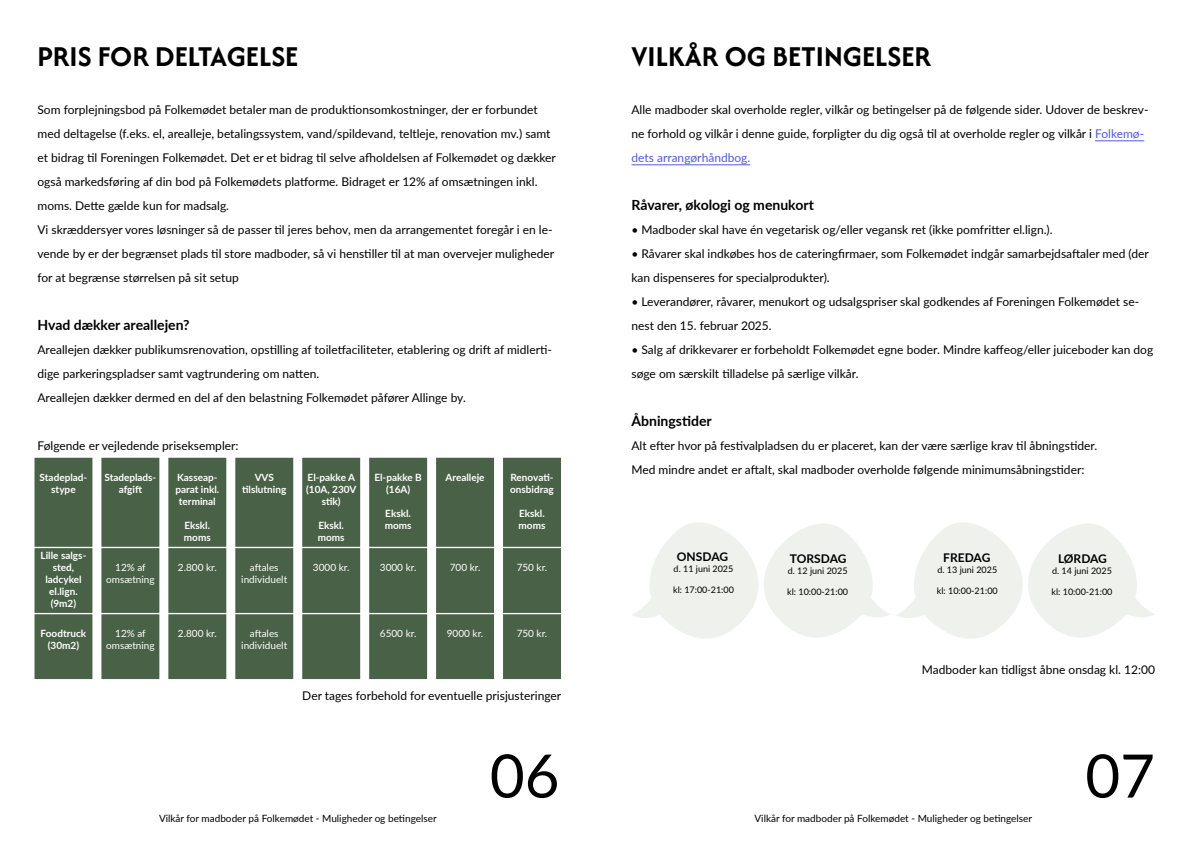
<style>
.page{position:relative;width:1191px;height:842px;background:#fff}
.page>*{position:absolute;margin:0;border:0;box-sizing:border-box;transform-origin:0 0}
.t1{font:60px "Lato";color:#000}
.t2{font:30px "Afacad";color:#000}
.t3{font:700 14px "Lato";color:#000}
.t4{font:12px/24px "Lato";color:#000}
.t5{font:700 12px "Lato";color:#000}
.t6{font:700 10px/12px "Lato";color:#fff;text-align:center}
.t7{font:10px/12px "Lato";color:#fff;text-align:center}
.t8{font:10px "Lato";color:#000}
.t9{font:9px "Lato";color:#000}
.s1{color:#4f5cd6}
</style>
<div class="page">
<div style="left:36px;top:459px;width:55px;height:86px;background:#496146"></div>
<div style="left:34px;top:458px;width:58px;height:89px;border:3px solid #496146"></div>
<div style="left:103px;top:459px;width:55px;height:86px;background:#496146"></div>
<div style="left:101px;top:458px;width:58px;height:89px;border:3px solid #496146"></div>
<div style="left:170px;top:459px;width:55px;height:86px;background:#496146"></div>
<div style="left:168px;top:458px;width:58px;height:89px;border:3px solid #496146"></div>
<div style="left:237px;top:459px;width:55px;height:86px;background:#496146"></div>
<div style="left:235px;top:458px;width:58px;height:89px;border:3px solid #496146"></div>
<div style="left:304px;top:459px;width:55px;height:86px;background:#496146"></div>
<div style="left:302px;top:458px;width:58px;height:89px;border:3px solid #496146"></div>
<div style="left:371px;top:459px;width:54px;height:86px;background:#496146"></div>
<div style="left:369px;top:458px;width:58px;height:89px;border:3px solid #496146"></div>
<div style="left:437px;top:459px;width:55px;height:86px;background:#496146"></div>
<div style="left:436px;top:458px;width:58px;height:89px;border:3px solid #496146"></div>
<div style="left:504px;top:459px;width:55px;height:86px;background:#496146"></div>
<div style="left:503px;top:458px;width:58px;height:89px;border:3px solid #496146"></div>
<div style="left:36px;top:550px;width:55px;height:61px;background:#496146"></div>
<div style="left:34px;top:548px;width:58px;height:65px;border:3px solid #496146"></div>
<div style="left:103px;top:550px;width:55px;height:61px;background:#496146"></div>
<div style="left:101px;top:548px;width:58px;height:65px;border:3px solid #496146"></div>
<div style="left:170px;top:550px;width:55px;height:61px;background:#496146"></div>
<div style="left:168px;top:548px;width:58px;height:65px;border:3px solid #496146"></div>
<div style="left:237px;top:550px;width:55px;height:61px;background:#496146"></div>
<div style="left:235px;top:548px;width:58px;height:65px;border:3px solid #496146"></div>
<div style="left:304px;top:550px;width:55px;height:61px;background:#496146"></div>
<div style="left:302px;top:548px;width:58px;height:65px;border:3px solid #496146"></div>
<div style="left:371px;top:550px;width:54px;height:61px;background:#496146"></div>
<div style="left:369px;top:548px;width:58px;height:65px;border:3px solid #496146"></div>
<div style="left:437px;top:550px;width:55px;height:61px;background:#496146"></div>
<div style="left:436px;top:548px;width:58px;height:65px;border:3px solid #496146"></div>
<div style="left:504px;top:550px;width:55px;height:61px;background:#496146"></div>
<div style="left:503px;top:548px;width:58px;height:65px;border:3px solid #496146"></div>
<div style="left:36px;top:616px;width:55px;height:61px;background:#496146"></div>
<div style="left:34px;top:614px;width:58px;height:65px;border:3px solid #496146"></div>
<div style="left:103px;top:616px;width:55px;height:61px;background:#496146"></div>
<div style="left:101px;top:614px;width:58px;height:65px;border:3px solid #496146"></div>
<div style="left:170px;top:616px;width:55px;height:61px;background:#496146"></div>
<div style="left:168px;top:614px;width:58px;height:65px;border:3px solid #496146"></div>
<div style="left:237px;top:616px;width:55px;height:61px;background:#496146"></div>
<div style="left:235px;top:614px;width:58px;height:65px;border:3px solid #496146"></div>
<div style="left:302px;top:614px;width:58px;height:65px;background:#496146;border:3px solid #496146"></div>
<div style="left:371px;top:616px;width:54px;height:61px;background:#496146"></div>
<div style="left:369px;top:614px;width:58px;height:65px;border:3px solid #496146"></div>
<div style="left:437px;top:616px;width:55px;height:61px;background:#496146"></div>
<div style="left:436px;top:614px;width:58px;height:65px;border:3px solid #496146"></div>
<div style="left:504px;top:616px;width:55px;height:61px;background:#496146"></div>
<div style="left:503px;top:614px;width:58px;height:65px;border:3px solid #496146"></div>
<hr style="left:1095px;top:141px;width:49px;height:1px;background:#4f5cd6">
<hr style="left:631px;top:165px;width:119px;height:1px;background:#4f5cd6">
<svg style="left:632px;top:522px;width:523px;height:117px"></svg>
<h2 class="t2" style="left:38px;top:38px;width:262px">PRIS FOR DELTAGELSE</h2>
<p class="t4" style="left:37px;top:97px;width:520px">Som forplejningsbod på Folkemødet betaler man de produktionsomkostninger, der er forbundet med deltagelse (f.eks. el, arealleje, betalingssystem, vand/spildevand, teltleje, renovation mv.) samt et bidrag til Foreningen Folkemødet. Det er et bidrag til selve afholdelsen af Folkemødet og dækker også markedsføring af din bod på Folkemødets platforme. Bidraget er 12% af omsætningen inkl. moms. Dette gælde kun for madsalg.<br>Vi skræddersyer vores løsninger så de passer til jeres behov, men da arrangementet foregår i en le&shy;vende by er der begrænset plads til store madboder, så vi henstiller til at man overvejer muligheder for at begrænse størrelsen på sit setup</p>
<p class="t3" style="left:38px;top:315px;width:154px">Hvad dækker areallejen?</p>
<p class="t4" style="left:38px;top:337px;width:516px">Areallejen dækker publikumsrenovation, opstilling af toiletfaciliteter, etablering og drift af midlerti&shy;dige parkeringspladser samt vagtrundering om natten.<br>Areallejen dækker dermed en del af den belastning Folkemødet påfører Allinge by.</p>
<p class="t4" style="left:38px;top:433px;width:202px">Følgende er vejledende priseksempler:</p>
<p class="t6" style="left:40px;top:471px;width:49px">Stadeplad&shy;stype</p>
<p class="t6" style="left:104px;top:471px;width:53px">Stadeplads&shy;afgift</p>
<p class="t6" style="left:175px;top:471px;width:45px">Kasseap&shy;parat inkl. terminal</p>
<p class="t6" style="left:184px;top:519px;width:28px;text-align:left">Ekskl. moms</p>
<p class="t6" style="left:445px;top:471px;width:41px">Arealleje</p>
<p class="t6" style="left:510px;top:471px;width:45px;text-align:left">Renovati&shy;onsbidrag</p>
<p class="t6" style="left:518px;top:507px;width:28px;text-align:left">Ekskl. moms</p>
<p class="t6" style="left:242px;top:471px;width:46px">VVS tilslutning</p>
<p class="t6" style="left:306px;top:471px;width:52px">El-pakke A (10A, 230V stik)</p>
<p class="t6" style="left:318px;top:519px;width:28px;text-align:left">Ekskl. moms</p>
<p class="t6" style="left:374px;top:471px;width:49px">El-pakke B (16A)</p>
<p class="t6" style="left:385px;top:507px;width:28px;text-align:left">Ekskl. moms</p>
<p class="t6" style="left:41px;top:549px;width:47px">Lille salgs&shy;sted, ladcykel el.lign. (9m2)</p>
<p class="t7" style="left:106px;top:561px;width:50px">12% af omsætning</p>
<p class="t7" style="left:178px;top:561px;width:40px">2.800 kr.</p>
<p class="t7" style="left:241px;top:561px;width:47px">aftales individuelt</p>
<p class="t7" style="left:313px;top:561px;width:38px">3000 kr.</p>
<p class="t7" style="left:380px;top:561px;width:38px">3000 kr.</p>
<p class="t7" style="left:450px;top:561px;width:32px">700 kr.</p>
<p class="t7" style="left:516px;top:561px;width:32px">750 kr.</p>
<p class="t6" style="left:41px;top:627px;width:47px">Foodtruck (30m2)</p>
<p class="t7" style="left:106px;top:627px;width:50px">12% af omsætning</p>
<p class="t7" style="left:178px;top:627px;width:40px">2.800 kr.</p>
<p class="t7" style="left:241px;top:627px;width:47px">aftales individuelt</p>
<p class="t7" style="left:380px;top:627px;width:38px">6500 kr.</p>
<p class="t7" style="left:447px;top:627px;width:38px">9000 kr.</p>
<p class="t7" style="left:516px;top:627px;width:32px">750 kr.</p>
<p class="t4" style="left:302px;top:683px;width:260px">Der tages forbehold for eventuelle prisjusteringer</p>
<p class="t8" style="left:159px;top:811px;width:279px">Vilkår for madboder på Folkemødet - Muligheder og betingelser</p>
<h1 class="t1" style="left:490px;top:733px;width:71px">06</h1>
<h2 class="t2" style="left:631px;top:38px;width:301px">VILKÅR OG BETINGELSER</h2>
<p class="t4" style="left:631px;top:97px;width:518px">Alle madboder skal overholde regler, vilkår og betingelser på de følgende sider. Udover de beskrev&shy;ne forhold og vilkår i denne guide, forpligter du dig også til at overholde regler og vilkår i <span class="s1">Folkemø&shy;dets arrangørhåndbog.</span></p>
<p class="t3" style="left:631px;top:195px;width:184px">Råvarer, økologi og menukort</p>
<p class="t4" style="left:631px;top:217px;width:422px">• Madboder skal have én vegetarisk og/eller vegansk ret (ikke pomfritter el.lign.).</p>
<p class="t4" style="left:631px;top:241px;width:519px">• Råvarer skal indkøbes hos de cateringfirmaer, som Folkemødet indgår samarbejdsaftaler med (der kan dispenseres for specialprodukter).</p>
<p class="t4" style="left:631px;top:289px;width:509px">• Leverandører, råvarer, menukort og udsalgspriser skal godkendes af Foreningen Folkemødet se&shy;nest den 15. februar 2025.</p>
<p class="t4" style="left:631px;top:337px;width:523px">• Salg af drikkevarer er forbeholdt Folkemødet egne boder. Mindre kaffeog/eller juiceboder kan dog søge om særskilt tilladelse på særlige vilkår.</p>
<p class="t3" style="left:631px;top:411px;width:82px">Åbningstider</p>
<p class="t4" style="left:631px;top:433px;width:467px">Alt efter hvor på festivalpladsen du er placeret, kan der være særlige krav til åbningstider.<br>Med mindre andet er aftalt, skal madboder overholde følgende minimumsåbningstider:</p>
<p class="t5" style="left:677px;top:548px;width:53px">ONSDAG</p>
<p class="t9" style="left:673px;top:562px;width:61px">d. 11 juni 2025</p>
<p class="t9" style="left:673px;top:584px;width:62px">kl: 17:00-21:00</p>
<p class="t5" style="left:790px;top:550px;width:58px">TORSDAG</p>
<p class="t9" style="left:788px;top:564px;width:61px">d. 12 juni 2025</p>
<p class="t9" style="left:787px;top:586px;width:62px">kl: 10:00-21:00</p>
<p class="t5" style="left:943px;top:549px;width:49px">FREDAG</p>
<p class="t9" style="left:937px;top:563px;width:61px">d. 13 juni 2025</p>
<p class="t9" style="left:937px;top:584px;width:62px">kl: 10:00-21:00</p>
<p class="t5" style="left:1058px;top:550px;width:50px">LØRDAG</p>
<p class="t9" style="left:1052px;top:564px;width:61px">d. 14 juni 2025</p>
<p class="t9" style="left:1051px;top:586px;width:62px">kl: 10:00-21:00</p>
<p class="t4" style="left:922px;top:657px;width:235px">Madboder kan tidligst åbne onsdag kl. 12:00</p>
<p class="t8" style="left:754px;top:811px;width:279px">Vilkår for madboder på Folkemødet - Muligheder og betingelser</p>
<h1 class="t1" style="left:1085px;top:733px;width:71px">07</h1>
</div>
